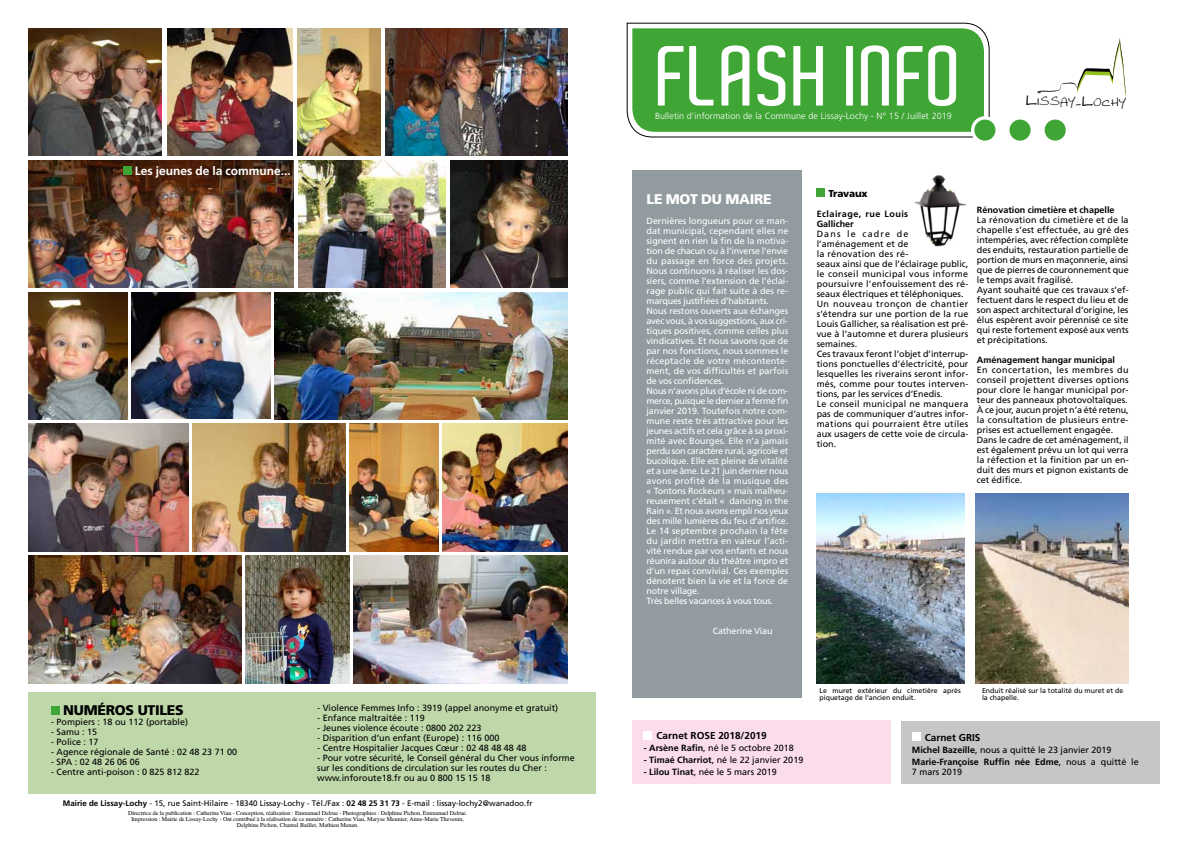
<style>
.page{position:relative;width:1191px;height:842px;background:#fff}
.page>*{position:absolute;margin:0;border:0;box-sizing:border-box;transform-origin:0 0}
.t1{font:600 82px "Aldo";color:#fff}
.t2{font:900 14px "Frutiger";letter-spacing:-.02em;color:#000}
.t3{font:900 14px "Frutiger";letter-spacing:-.02em;color:#fff}
.t4{font:700 12px "Frutiger";color:#fff}
.t5{font:10.8px "Philippe";color:#000}
.t6{font:700 10px "Frutiger";color:#000}
.t7{font:900 10px "Frutiger";letter-spacing:-.02em;color:#000}
.t8{font:9px/10px "Frutiger";color:#000}
.t9{font:9px/10px "Frutiger";letter-spacing:-.015em;color:#fff}
.t10{font:700 9px/12px "Frutiger";color:#000}
.t11{font:300 9px "Frutiger";letter-spacing:.01em;color:#fff}
.t12{font:700 9px/10px "Frutiger";letter-spacing:.05em;color:#000}
.t13{font:8px "Frutiger";color:#000}
.t14{font:7px/7px "Frutiger";color:#000}
.t15{font:6px/6px "Times";letter-spacing:-.01em;color:#000;text-align:center}
.s1{font-weight:700}
.s2{font-size:16.6px}
.s3{font-weight:400}
</style>
<div class="page">
<svg style="left:626px;top:22px;width:364px;height:116px"></svg>
<div style="left:632px;top:170px;width:169px;height:527px;background:#929ba0"></div>
<div style="left:632px;top:28px;width:352px;height:104px;background:#3fa535"></div>
<div style="left:816px;top:189px;width:9px;height:8px;background:#3fa535"></div>
<svg style="left:1037px;top:38px;width:89px;height:60px"></svg>
<img style="left:816px;top:493px;width:148px;height:190px">
<div style="left:972px;top:118px;width:25px;height:24px;background:#3fa535;border-radius:50%"></div>
<div style="left:971px;top:116px;width:27px;height:28px;border:3px solid #fff;border-radius:50%"></div>
<svg style="left:1007px;top:118px;width:25px;height:24px"></svg>
<div style="left:1006px;top:116px;width:28px;height:28px;border:3px solid #fff;border-radius:50%"></div>
<div style="left:1043px;top:118px;width:24px;height:24px;background:#3fa535;border-radius:50%"></div>
<div style="left:1041px;top:116px;width:28px;height:28px;border:3px solid #fff;border-radius:50%"></div>
<div style="left:28px;top:692px;width:567px;height:102px;background:#bed8aa"></div>
<div style="left:51px;top:706px;width:9px;height:9px;background:#3fa535"></div>
<img style="left:386px;top:28px;width:181px;height:128px">
<img style="left:28px;top:28px;width:134px;height:128px">
<img style="left:167px;top:28px;width:125px;height:128px">
<img style="left:450px;top:160px;width:117px;height:128px">
<img style="left:274px;top:292px;width:293px;height:128px">
<img style="left:28px;top:292px;width:100px;height:128px">
<img style="left:298px;top:160px;width:148px;height:128px">
<img style="left:350px;top:424px;width:89px;height:127px">
<img style="left:28px;top:424px;width:160px;height:127px">
<img style="left:353px;top:556px;width:214px;height:127px">
<img style="left:245px;top:556px;width:104px;height:127px">
<img style="left:297px;top:28px;width:84px;height:128px">
<img style="left:28px;top:160px;width:266px;height:128px">
<img style="left:193px;top:424px;width:152px;height:127px">
<img style="left:132px;top:292px;width:139px;height:126px">
<img style="left:28px;top:556px;width:213px;height:127px">
<img style="left:443px;top:424px;width:124px;height:127px">
<div style="left:123px;top:166px;width:8px;height:9px;background:#3fa535"></div>
<img style="left:914px;top:175px;width:53px;height:72px">
<div style="left:901px;top:721px;width:258px;height:62px;background:#c6c6c6"></div>
<div style="left:912px;top:732px;width:8px;height:9px;background:#fff"></div>
<div style="left:632px;top:720px;width:258px;height:64px;background:#fadceb"></div>
<div style="left:643px;top:731px;width:9px;height:8px;background:#fff"></div>
<img style="left:975px;top:493px;width:153px;height:190px">
<h3 class="t4" style="left:135px;top:163px;width:158px">Les jeunes de la commune...</h3>
<h2 class="t2" style="left:63px;top:701px;width:122px">NUMÉROS UTILES</h2>
<p class="t8" style="left:51px;top:716px;width:139px">- Pompiers : 18 ou 112 (portable)</p>
<p class="t8" style="left:51px;top:726px;width:48px">- Samu : 15</p>
<p class="t8" style="left:51px;top:736px;width:49px">- Police : 17</p>
<p class="t8" style="left:51px;top:746px;width:188px">- Agence régionale de Santé : 02 48 23 71 00</p>
<p class="t8" style="left:51px;top:756px;width:90px">- SPA : 02 48 26 06 06</p>
<p class="t8" style="left:51px;top:766px;width:150px">- Centre anti-poison : 0 825 812 822</p>
<p class="t8" style="left:317px;top:702px;width:242px">- Violence Femmes Info : 3919 (appel anonyme et gratuit)</p>
<p class="t8" style="left:317px;top:712px;width:109px">- Enfance maltraitée : 119</p>
<p class="t8" style="left:317px;top:722px;width:166px">- Jeunes violence écoute : 0800 202 223</p>
<p class="t8" style="left:317px;top:732px;width:184px">- Disparition d’un enfant (Europe) : 116 000</p>
<p class="t8" style="left:317px;top:742px;width:211px">- Centre Hospitalier Jacques Cœur : 02 48 48 48 48</p>
<p class="t8" style="left:317px;top:752px;width:259px">- Pour votre sécurité, le Conseil général du Cher vous informe sur les conditions de circulation sur les routes du Cher : www.inforoute18.fr ou au 0 800 15 15 18</p>
<p class="t13" style="left:63px;top:798px;width:471px"><span class="s1">Mairie de Lissay-Lochy</span> - 15, rue Saint-Hilaire - 18340 Lissay-Lochy - Tél./Fax : <span class="s1">02 48 25 31 73</span> - E-mail : lissay-lochy2@wanadoo.fr</p>
<p class="t15" style="left:128px;top:810px;width:341px">Directrice de la publication : Catherine Viau - Conception, réalisation : Emmanuel Delrue - Photographies : Delphine Pichon, Emmanuel Delrue.<br>Impression : Mairie de Lissay-Lochy - Ont contribué à la réalisation de ce numéro : Catherine Viau, Maryse Meunier, Anne-Marie Thevenin,<br>Delphine Pichon, Chantal Baillet, Mathieu Menan.</p>
<h1 class="t1" style="left:658px;top:30px;width:308px">FLASH INFO</h1>
<p class="t11" style="left:655px;top:111px;width:298px">Bulletin d’information de la Commune de Lissay-Lochy - N° 15 / Juillet 2019</p>
<p class="t5" style="left:1026px;top:95px;width:102px;rotate:1deg"><span class="s2">L</span>ISSAY-<span class="s2">L</span>OCHY</p>
<h2 class="t3" style="left:646px;top:190px;width:127px">LE MOT DU MAIRE</h2>
<p class="t9" style="left:646px;top:215px;width:143px">Dernières longueurs pour ce man&shy;dat municipal, cependant elles ne signent en rien la fin de la motiva&shy;tion de chacun ou à l’inverse l’envie du passage en force des projets.<br>Nous continuons à réaliser les dos&shy;siers, comme l’extension de l’éclai&shy;rage public qui fait suite à des re&shy;marques justifiées d’habitants.<br>Nous restons ouverts aux échanges avec vous, à vos suggestions, aux cri&shy;tiques positives, comme celles plus vindicatives. Et nous savons que de par nos fonctions, nous sommes le réceptacle de votre mécontente&shy;ment, de vos difficultés et parfois de vos confidences.<br>Nous n’avons plus d’école ni de com&shy;merce, puisque le dernier a fermé fin janvier 2019. Toutefois notre com&shy;mune reste très attractive pour les jeunes actifs et cela grâce à sa proxi&shy;mité avec Bourges. Elle n’a jamais perdu son caractère rural, agricole et bucolique. Elle est pleine de vitalité et a une âme. Le 21 juin dernier nous avons profité de la musique des « Tontons Rockeurs » mais malheu&shy;reusement c’était « dancing in the Rain ». Et nous avons empli nos yeux des mille lumières du feu d’artifice.<br>Le 14 septembre prochain la fête du jardin mettra en valeur l’acti&shy;vité rendue par vos enfants et nous réunira autour du théâtre impro et d’un repas convivial. Ces exemples dénotent bien la vie et la force de notre village.<br>Très belles vacances à vous tous.</p>
<p class="t9" style="left:713px;top:625px;width:61px">Catherine Viau</p>
<p class="t7" style="left:828px;top:188px;width:41px">Travaux</p>
<p class="t12" style="left:816px;top:209px;width:93px">Eclairage, rue Louis<br>Gallicher</p>
<p class="t8" style="left:816px;top:229px;width:153px">Dans le cadre de l’aménagement et de<br>la rénovation des ré-<br>seaux ainsi que de l’éclairage public, le conseil municipal vous informe poursuivre l’enfouissement des ré&shy;seaux électriques et téléphoniques.<br>Un nouveau tronçon de chantier s’étendra sur une portion de la rue<br>Louis Gallicher, sa réalisation est pré&shy;vue à l’automne et durera plusieurs semaines.<br>Ces travaux feront l’objet d’interrup&shy;tions ponctuelles d’électricité, pour lesquelles les riverains seront infor&shy;més, comme pour toutes interven&shy;tions, par les services d’Enedis.<br>Le conseil municipal ne manquera pas de communiquer d’autres infor&shy;mations qui pourraient être utiles aux usagers de cette voie de circula&shy;tion.</p>
<p class="t10" style="left:977px;top:204px;width:139px">Rénovation cimetière et chapelle</p>
<p class="t8" style="left:977px;top:215px;width:153px">La rénovation du cimetière et de la chapelle s’est effectuée, au gré des intempéries, avec réfection complète des enduits, restauration partielle de portion de murs en maçonnerie, ainsi que de pierres de couronnement que le temps avait fragilisé.<br>Ayant souhaité que ces travaux s’ef&shy;fectuent dans le respect du lieu et de son aspect architectural d’origine, les élus espèrent avoir pérennisé ce site qui reste fortement exposé aux vents et précipitations.</p>
<p class="t10" style="left:977px;top:354px;width:140px">Aménagement hangar municipal</p>
<p class="t8" style="left:977px;top:365px;width:153px">En concertation, les membres du conseil projettent diverses options pour clore le hangar municipal por&shy;teur des panneaux photovoltaïques.<br>À ce jour, aucun projet n’a été retenu, la consultation de plusieurs entre&shy;prises est actuellement engagée.<br>Dans le cadre de cet aménagement, il est également prévu un lot qui verra la réfection et la finition par un en&shy;duit des murs et pignon existants de cet édifice.</p>
<p class="t6" style="left:656px;top:730px;width:112px">Carnet ROSE 2018/2019</p>
<p class="t8" style="left:643px;top:743px;width:152px"><span class="s1">- Arsène Rafin</span>, né le 5 octobre 2018</p>
<p class="t8" style="left:643px;top:755px;width:161px"><span class="s1">- Timaé Charriot</span>, né le 22 janvier 2019</p>
<p class="t8" style="left:643px;top:767px;width:135px"><span class="s1">- Lilou Tinat</span>, née le 5 mars 2019</p>
<p class="t14" style="left:819px;top:687px;width:143px">Le muret extérieur du cimetière après piquetage de l’ancien enduit.</p>
<p class="t14" style="left:982px;top:687px;width:143px">Enduit réalisé sur la totalité du muret et de la chapelle.</p>
<p class="t6" style="left:924px;top:731px;width:57px">Carnet GRIS</p>
<p class="t10" style="left:912px;top:744px;width:228px">Michel Bazeille<span class="s3">, nous a quitté le 23 janvier 2019<br></span>Marie-Françoise Ruffin née Edme<span class="s3">, nous a quitté le</span></p>
<p class="t8" style="left:912px;top:767px;width:52px">7 mars 2019</p>
</div>
